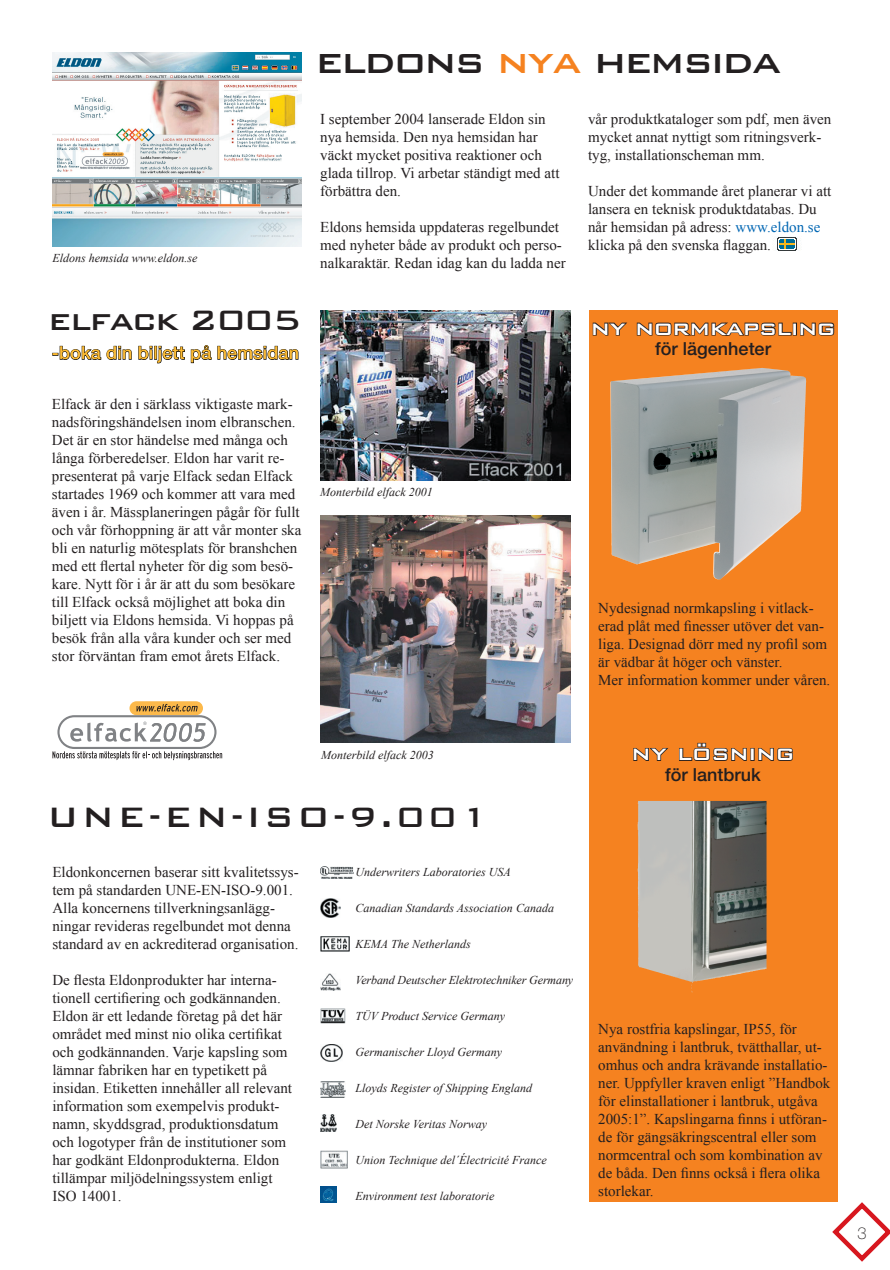
<style>
.page{position:relative;width:890px;height:1270px;background:#fff}
.page>*{position:absolute;margin:0;border:0;box-sizing:border-box;transform-origin:0 0}
.t1{font:45px "Bank Gothic BT Medium";letter-spacing:-.04em;color:#231f20}
.t2{font:37.5px "Bank Gothic BT Medium";letter-spacing:.08em;color:#231f20}
.t3{font:37.5px "Bank Gothic BT Medium";letter-spacing:-.03em;color:#231f20}
.t4{font:27px "Bank Gothic BT Medium";letter-spacing:-.02em;color:#fff}
.t5{font:27px "Bank Gothic BT Medium";color:#fff}
.t6{font:500 18px "Helvetica Neue";letter-spacing:.01em;color:#fdba30}
.t7{font:500 18px "Helvetica Neue";color:#231f20}
.t8{font:100 16.5px "Helvetica Neue";color:#231f20}
.t9{font:15px/18px "Times New Roman";color:#231f20}
.t10{font:italic 12px "Times New Roman";color:#231f20}
.s1{color:#f58220}
.s2{color:#0166b3}
</style>
<div class="page">
<svg style="left:589px;top:310px;width:248px;height:892px;background:#e78837"></svg>
<img style="left:52px;top:52px;width:250px;height:195px">
<img style="left:320px;top:866px;width:33px;height:13px">
<img style="left:320px;top:898px;width:20px;height:20px">
<img style="left:320px;top:936px;width:29px;height:16px">
<img style="left:320px;top:973px;width:20px;height:17px">
<img style="left:320px;top:1008px;width:25px;height:15px">
<img style="left:320px;top:1044px;width:22px;height:17px">
<img style="left:320px;top:1081px;width:25px;height:16px">
<img style="left:320px;top:1114px;width:17px;height:17px">
<img style="left:320px;top:1151px;width:27px;height:17px">
<img style="left:320px;top:1186px;width:16px;height:16px">
<img style="left:777px;top:236px;width:20px;height:15px">
<img style="left:320px;top:516px;width:250px;height:226px">
<svg style="left:52px;top:345px;width:80px;height:15px"></svg>
<svg style="left:138px;top:345px;width:161px;height:19px"></svg>
<svg style="left:592px;top:322px;width:37px;height:14px"></svg>
<svg style="left:636px;top:321px;width:156px;height:16px;background:#a15a20"></svg>
<div style="left:792px;top:322px;width:5px;height:13px;border:2px solid #231f20"></div>
<svg style="left:799px;top:321px;width:36px;height:16px"></svg>
<img style="left:790px;top:375px;width:16px;height:144px">
<img style="left:320px;top:311px;width:250px;height:169px">
<div style="left:129px;top:701px;width:74px;height:14px;background:#fcb94b;border-radius:7px"></div>
<svg style="left:52px;top:704px;width:170px;height:56px"></svg>
<svg style="left:632px;top:747px;width:38px;height:14px"></svg>
<svg style="left:678px;top:742px;width:69px;height:20px"></svg>
<div style="left:750px;top:748px;width:4px;height:13px;border:2px solid #231f20"></div>
<svg style="left:757px;top:747px;width:37px;height:15px"></svg>
<img style="left:638px;top:801px;width:128px;height:181px">
<svg style="left:832px;top:1202px;width:58px;height:60px"></svg>
<p class="t10" style="left:52px;top:250px;width:147px">Eldons hemsida www.eldon.se</p>
<h2 class="t3" style="left:49px;top:300px;width:254px">elfack 2005</h2>
<p class="t6" style="left:52px;top:342px;width:249px">-boka din biljett på hemsidan</p>
<p class="t9" style="left:52px;top:394px;width:251px">Elfack är den i särklass viktigaste mark&shy;nadsföringshändelsen inom elbranschen.<br>Det är en stor händelse med många och långa förberedelser. Eldon har varit re&shy;presenterat på varje Elfack sedan Elfack startades 1969 och kommer att vara med även i år. Mässplaneringen pågår för fullt och vår förhoppning är att vår monter ska bli en naturlig mötesplats för branshchen med ett flertal nyheter för dig som besö&shy;kare. Nytt för i år är att du som besökare till Elfack också möjlighet att boka din biljett via Eldons hemsida. Vi hoppas på besök från alla våra kunder och ser med stor förväntan fram emot årets Elfack.</p>
<h1 class="t1" style="left:316px;top:36px;width:466px">eldons <span class="s1">nya</span> hemsida</h1>
<p class="t9" style="left:320px;top:110px;width:241px">I september 2004 lanserade Eldon sin nya hemsida. Den nya hemsidan har väckt mycket positiva reaktioner och glada tillrop. Vi arbetar ständigt med att förbättra den.</p>
<p class="t9" style="left:320px;top:218px;width:247px">Eldons hemsida uppdateras regelbundet med nyheter både av produkt och perso&shy;nalkaraktär. Redan idag kan du ladda ner</p>
<p class="t9" style="left:588px;top:109px;width:245px">vår produktkataloger som pdf, men även mycket annat nyttigt som ritningsverk&shy;tyg, installationscheman mm.</p>
<p class="t9" style="left:588px;top:181px;width:245px">Under det kommande året planerar vi att lansera en teknisk produktdatabas. Du når hemsidan på adress: <span class="s2">www.eldon.se </span>klicka på den svenska flaggan.</p>
<h3 class="t4" style="left:591px;top:313px;width:246px">ny normkapsling</h3>
<p class="t7" style="left:655px;top:338px;width:117px">för lägenheter</p>
<p class="t10" style="left:320px;top:484px;width:114px">Monterbild elfack 2001</p>
<p class="t9" style="left:598px;top:598px;width:234px">Nydesignad normkapsling i vitlack&shy;erad plåt med finesser utöver det van&shy;liga. Designad dörr med ny profil som är vädbar åt höger och vänster.<br>Mer information kommer under våren.</p>
<p class="t10" style="left:321px;top:747px;width:114px">Monterbild elfack 2003</p>
<h3 class="t5" style="left:631px;top:738px;width:164px">ny lösning</h3>
<p class="t7" style="left:665px;top:763px;width:97px">för lantbruk</p>
<h2 class="t2" style="left:47px;top:796px;width:443px">UNE-EN-ISO-9.001</h2>
<p class="t9" style="left:52px;top:863px;width:248px">Eldonkoncernen baserar sitt kvalitetssys&shy;tem på standarden UNE-EN-ISO-9.001.<br>Alla koncernens tillverkningsanlägg&shy;ningar revideras regelbundet mot denna standard av en ackrediterad organisation.</p>
<p class="t9" style="left:52px;top:971px;width:241px">De flesta Eldonprodukter har interna&shy;tionell certifiering och godkännanden.<br>Eldon är ett ledande företag på det här området med minst nio olika certifikat och godkännanden. Varje kapsling som lämnar fabriken har en typetikett på insidan. Etiketten innehåller all relevant information som exempelvis produkt&shy;namn, skyddsgrad, produktionsdatum och logotyper från de institutioner som har godkänt Eldonprodukterna. Eldon tillämpar miljödelningssystem enligt ISO 14001.</p>
<p class="t10" style="left:355px;top:863px;width:157px">Underwriters Laboratories USA</p>
<p class="t10" style="left:355px;top:899px;width:200px">Canadian Standards Association Canada</p>
<p class="t10" style="left:355px;top:935px;width:117px">KEMA The Netherlands</p>
<p class="t10" style="left:355px;top:971px;width:219px">Verband Deutscher Elektrotechniker Germany</p>
<p class="t10" style="left:355px;top:1007px;width:151px">TÜV Product Service Germany</p>
<p class="t10" style="left:355px;top:1043px;width:148px">Germanischer Lloyd Germany</p>
<p class="t10" style="left:355px;top:1079px;width:178px">Lloyds Register of Shipping England</p>
<p class="t10" style="left:355px;top:1115px;width:133px">Det Norske Veritas Norway</p>
<p class="t10" style="left:355px;top:1151px;width:193px">Union Technique del´Électricité France</p>
<p class="t10" style="left:355px;top:1187px;width:140px">Environment test laboratorie</p>
<p class="t9" style="left:598px;top:1019px;width:234px">Nya rostfria kapslingar, IP55, för användning i lantbruk, tvätthallar, ut&shy;omhus och andra krävande installatio&shy;ner. Uppfyller kraven enligt ”Handbok för elinstallationer i lantbruk, utgåva 2005:1”. Kapslingarna finns i utföran&shy;de för gängsäkringscentral eller som normcentral och som kombination av de båda. Den finns också i flera olika storlekar.</p>
<p class="t8" style="left:857px;top:1223px;width:11px">3</p>
</div>
